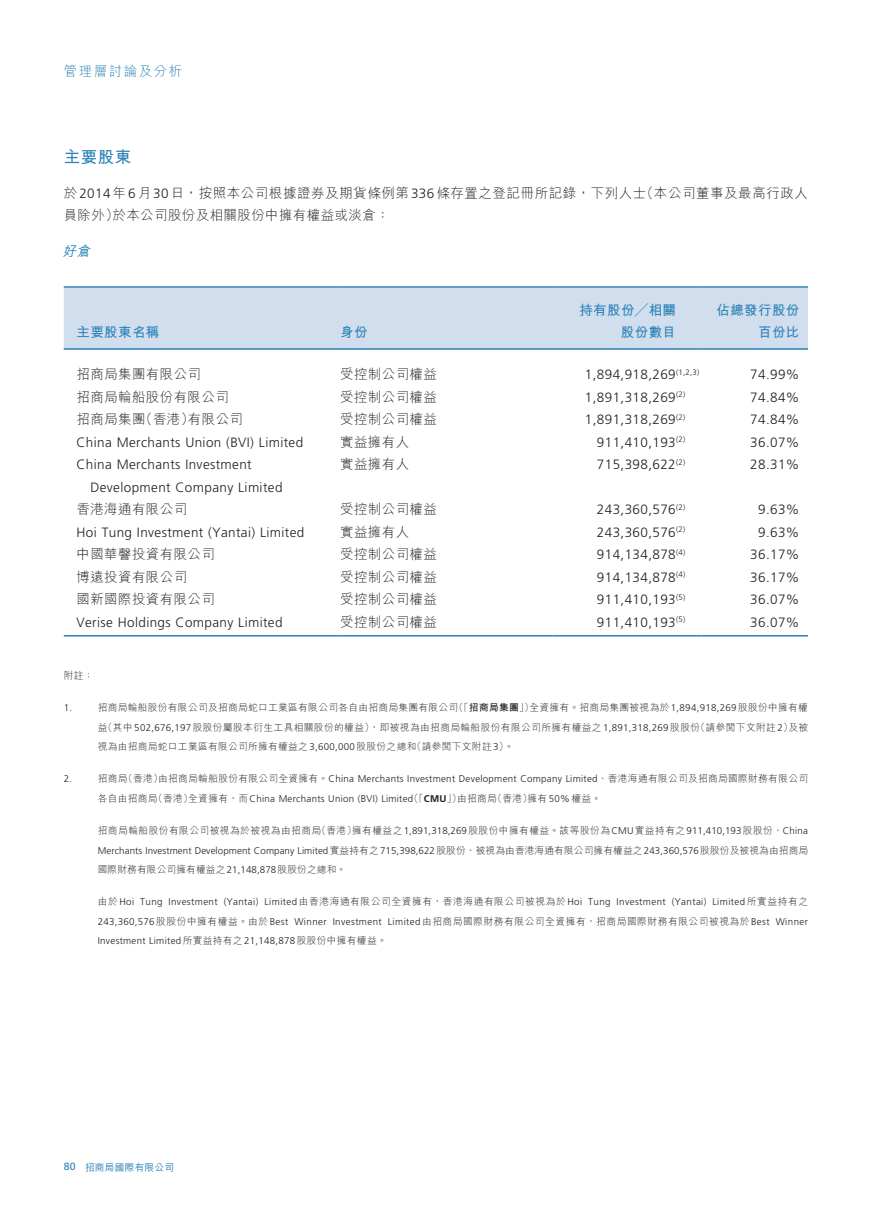
<style>
.page{position:relative;width:893px;height:1212px;background:#fff}
.page>*{position:absolute;margin:0;border:0;box-sizing:border-box;transform-origin:0 0}
._3__標題{font:700 16.5px "M Hei HK";color:#2a83b7}
._7__表內{font:300 13.5px "Frutiger LT Std";letter-spacing:.03em;color:#231f20}
._7__表內-2{font:300 13.5px "M Hei HK";letter-spacing:.03em;color:#231f20}
._1__內文{font:300 13.5px/22.5px "M Hei HK";letter-spacing:.04em;color:#231f20}
._7__表內-3{font:700 13.5px "M Hei HK";letter-spacing:.03em;color:#2a83b7}
.t1{font:300 13.5px "M Hei HK";letter-spacing:.11em;color:#2a83b7}
._5__副副標題{font:italic 500 13.5px "M Hei HK";color:#2a83b7}
._2__附註內文{font:300 9.75px/19.5px "M Hei HK";letter-spacing:.03em;color:#231f20;text-align:justify}
._2__附註內文-2{font:300 9.75px/19.5px "Frutiger LT Std";letter-spacing:.03em;color:#231f20}
.t2{font:500 9.75px "M Hei HK";letter-spacing:.02em;color:#2a83b7}
.s1{font-family:"Frutiger LT Std"}
.s2{font-weight:700}
.s3{font-family:"M Hei HK"}
.s4{font-family:"Frutiger LT Std";font-weight:400;font-size:10.5px}
</style>
<div class="page">
<div style="left:64px;top:288px;width:744px;height:60px;background:#d1deed"></div>
<hr style="left:64px;top:286px;width:276px;height:2px;background:#2a83b7">
<hr style="left:340px;top:286px;width:213px;height:2px;background:#2a83b7">
<hr style="left:553px;top:286px;width:149px;height:2px;background:#2a83b7">
<hr style="left:702px;top:286px;width:106px;height:2px;background:#2a83b7">
<hr style="left:64px;top:348px;width:276px;height:2px;background:#2a83b7">
<hr style="left:340px;top:348px;width:213px;height:2px;background:#2a83b7">
<hr style="left:553px;top:348px;width:149px;height:2px;background:#2a83b7">
<hr style="left:702px;top:348px;width:106px;height:2px;background:#2a83b7">
<hr style="left:64px;top:635px;width:276px;height:1px;background:#2a83b7">
<hr style="left:340px;top:635px;width:213px;height:1px;background:#2a83b7">
<hr style="left:553px;top:635px;width:149px;height:1px;background:#2a83b7">
<hr style="left:702px;top:635px;width:106px;height:1px;background:#2a83b7">
<h2 class="t1" style="left:64px;top:64px;width:120px">管理層討論及分析</h2>
<p class="_3__標題" style="left:64px;top:145px;width:69px">主要股東</p>
<p class="_1__內文" style="left:64px;top:182px;width:746px">於<span class="s1">2014</span>年<span class="s1">6</span>月<span class="s1">30</span>日，按照本公司根據證券及期貨條例第<span class="s1">336</span>條存置之登記冊所記錄，下列人士（本公司董事及最高行政人員除外）於本公司股份及相關股份中擁有權益或淡倉：</p>
<p class="_5__副副標題" style="left:63px;top:241px;width:32px">好倉</p>
<p class="_7__表內-3" style="left:77px;top:322px;width:84px">主要股東名稱</p>
<p class="_7__表內-3" style="left:340px;top:322px;width:29px">身份</p>
<p class="_7__表內-3" style="left:579px;top:300px;width:98px">持有股份╱相關</p>
<p class="_7__表內-3" style="left:621px;top:322px;width:57px">股份數目</p>
<p class="_7__表內-3" style="left:716px;top:300px;width:84px">佔總發行股份</p>
<p class="_7__表內-3" style="left:758px;top:322px;width:43px">百份比</p>
<p class="_7__表內-2" style="left:77px;top:367px;width:126px">招商局集團有限公司</p>
<p class="_7__表內-2" style="left:340px;top:367px;width:98px">受控制公司權益</p>
<p class="_7__表內" style="left:585px;top:367px;width:116px">1,894,918,269<sup>(1,2,3)</sup></p>
<p class="_7__表內" style="left:750px;top:367px;width:51px">74.99%</p>
<p class="_7__表內-2" style="left:77px;top:390px;width:154px">招商局輪船股份有限公司</p>
<p class="_7__表內-2" style="left:340px;top:390px;width:98px">受控制公司權益</p>
<p class="_7__表內" style="left:585px;top:389px;width:102px">1,891,318,269<sup>(2)</sup></p>
<p class="_7__表內" style="left:750px;top:389px;width:51px">74.84%</p>
<p class="_7__表內-2" style="left:77px;top:412px;width:168px">招商局集團（香港）有限公司</p>
<p class="_7__表內-2" style="left:340px;top:412px;width:98px">受控制公司權益</p>
<p class="_7__表內" style="left:585px;top:412px;width:102px">1,891,318,269<sup>(2)</sup></p>
<p class="_7__表內" style="left:750px;top:412px;width:51px">74.84%</p>
<p class="_7__表內" style="left:77px;top:434px;width:228px">China Merchants Union (BVI) Limited</p>
<p class="_7__表內-2" style="left:340px;top:435px;width:71px">實益擁有人</p>
<p class="_7__表內" style="left:597px;top:434px;width:90px">911,410,193<sup>(2)</sup></p>
<p class="_7__表內" style="left:750px;top:434px;width:51px">36.07%</p>
<p class="_7__表內" style="left:77px;top:457px;width:177px">China Merchants Investment</p>
<p class="_7__表內" style="left:90px;top:479px;width:194px">Development Company Limited</p>
<p class="_7__表內-2" style="left:340px;top:457px;width:71px">實益擁有人</p>
<p class="_7__表內" style="left:597px;top:457px;width:90px">715,398,622<sup>(2)</sup></p>
<p class="_7__表內" style="left:750px;top:457px;width:51px">28.31%</p>
<p class="_7__表內-2" style="left:77px;top:502px;width:112px">香港海通有限公司</p>
<p class="_7__表內-2" style="left:340px;top:502px;width:98px">受控制公司權益</p>
<p class="_7__表內" style="left:597px;top:502px;width:90px">243,360,576<sup>(2)</sup></p>
<p class="_7__表內" style="left:758px;top:502px;width:43px">9.63%</p>
<p class="_7__表內" style="left:77px;top:524px;width:229px">Hoi Tung Investment (Yantai) Limited</p>
<p class="_7__表內-2" style="left:340px;top:525px;width:71px">實益擁有人</p>
<p class="_7__表內" style="left:597px;top:524px;width:90px">243,360,576<sup>(2)</sup></p>
<p class="_7__表內" style="left:758px;top:524px;width:43px">9.63%</p>
<p class="_7__表內-2" style="left:77px;top:547px;width:140px">中國華韾投資有限公司</p>
<p class="_7__表內-2" style="left:340px;top:547px;width:98px">受控制公司權益</p>
<p class="_7__表內" style="left:597px;top:547px;width:90px">914,134,878<sup>(4)</sup></p>
<p class="_7__表內" style="left:750px;top:547px;width:51px">36.17%</p>
<p class="_7__表內-2" style="left:77px;top:570px;width:112px">博遠投資有限公司</p>
<p class="_7__表內-2" style="left:340px;top:570px;width:98px">受控制公司權益</p>
<p class="_7__表內" style="left:597px;top:569px;width:90px">914,134,878<sup>(4)</sup></p>
<p class="_7__表內" style="left:750px;top:569px;width:51px">36.17%</p>
<p class="_7__表內-2" style="left:77px;top:592px;width:140px">國新國際投資有限公司</p>
<p class="_7__表內-2" style="left:340px;top:592px;width:98px">受控制公司權益</p>
<p class="_7__表內" style="left:597px;top:592px;width:90px">911,410,193<sup>(5)</sup></p>
<p class="_7__表內" style="left:750px;top:592px;width:51px">36.07%</p>
<p class="_7__表內" style="left:77px;top:614px;width:207px">Verise Holdings Company Limited</p>
<p class="_7__表內-2" style="left:340px;top:615px;width:98px">受控制公司權益</p>
<p class="_7__表內" style="left:597px;top:614px;width:90px">911,410,193<sup>(5)</sup></p>
<p class="_7__表內" style="left:750px;top:614px;width:51px">36.07%</p>
<p class="_2__附註內文" style="left:64px;top:665px;width:31px">附註：</p>
<p class="_2__附註內文-2" style="left:64px;top:698px;width:10px">1.</p>
<p class="_2__附註內文" style="left:98px;top:698px;width:712px">招商局輪船股份有限公司及招商局蛇口工業區有限公司各自由招商局集團有限公司（「<span class="s2">招商局集團</span>」）全資擁有。招商局集團被視為於<span class="s1">1,894,918,269</span>股股份中擁有權益（其中<span class="s1">502,676,197</span>股股份屬股本衍生工具相關股份的權益），即被視為由招商局輪船股份有限公司所擁有權益之<span class="s1">1,891,318,269</span>股股份（請參閱下文附註<span class="s1">2</span>）及被視為由招商局蛇口工業區有限公司所擁有權益之<span class="s1">3,600,000</span>股股份之總和（請參閱下文附註<span class="s1">3</span>）。</p>
<p class="_2__附註內文-2" style="left:64px;top:769px;width:10px">2.</p>
<p class="_2__附註內文-2" style="left:98px;top:769px;width:712px"><span class="s3">招商局（香港）由招商局輪船股份有限公司全資擁有。</span>China Merchants Investment Development Company Limited<span class="s3">、香港海通有限公司及招商局國際財務有限公司各自由招商局（香港）全資擁有，而</span>China Merchants Union (BVI) Limited<span class="s3">（「</span><span class="s2">CMU</span><span class="s3">」）由招商局（香港）擁有</span>50%<span class="s3">權益。</span></p>
<p class="_2__附註內文" style="left:98px;top:821px;width:712px">招商局輪船股份有限公司被視為於被視為由招商局（香港）擁有權益之<span class="s1">1,891,318,269</span>股股份中擁有權益。該等股份為<span class="s1">CMU</span>實益持有之<span class="s1">911,410,193</span>股股份、<span class="s1">China Merchants Investment Development Company Limited</span>實益持有之<span class="s1">715,398,622</span>股股份、被視為由香港海通有限公司擁有權益之<span class="s1">243,360,576</span>股股份及被視為由招商局國際財務有限公司擁有權益之<span class="s1">21,148,878</span>股股份之總和。</p>
<p class="_2__附註內文-2" style="left:98px;top:892px;width:712px;text-align:justify"><span class="s3">由於</span>Hoi Tung Investment (Yantai) Limited<span class="s3">由香港海通有限公司全資擁有，香港海通有限公司被視為於</span>Hoi Tung Investment (Yantai) Limited<span class="s3">所實益持有之</span>243,360,576<span class="s3">股股份中擁有權益。由於</span>Best Winner Investment Limited<span class="s3">由招商局國際財務有限公司全資擁有，招商局國際財務有限公司被視為於</span>Best Winner Investment Limited<span class="s3">所實益持有之</span>21,148,878<span class="s3">股股份中擁有權益。</span></p>
<p class="t2" style="left:64px;top:1160px;width:112px"><span class="s4">80</span> 招商局國際有限公司</p>
</div>
